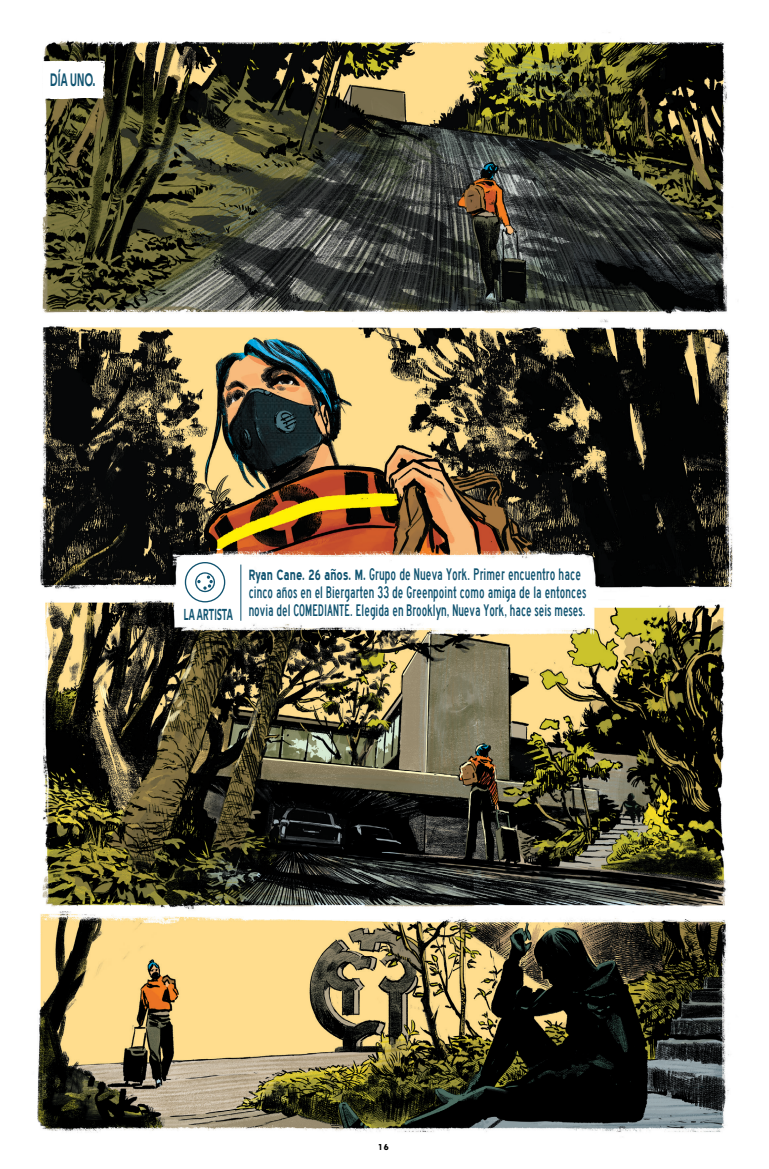
<style>
.page{position:relative;width:769px;height:1169px;background:#fff}
.page>*{position:absolute;margin:0;border:0;box-sizing:border-box;transform-origin:0 0}
.t1{font:18.3px "Techna Sans";letter-spacing:.025em;color:#115471;scale:.58 1}
.t2{font:17.4px/17.9px "Highway Gothic Narrow";letter-spacing:.005em;color:#115471;scale:.76 1}
.t3{font:16.2px "Techna Sans";letter-spacing:.02em;color:#115471;scale:.58 1}
.t4{font:900 9.9px "Arquitecta W00";color:#000001;scale:.91 1}
.s1{font-family:"Blue Highway";font-weight:700;font-size:14.1px}
</style>
<div class="page">
<img style="left:37px;top:32px;width:696px;height:1101px">
<svg style="left:42px;top:60px;width:63px;height:39px"></svg>
<svg style="left:185px;top:562px;width:40px;height:40px"></svg>
<hr style="left:240px;top:565px;width:1px;height:56px;background:#115471">
<p class="t1" style="left:50px;top:69px;width:79px">DÍA UNO.</p>
<p class="t3" style="left:184px;top:605px;width:86px">LA ARTISTA</p>
<p class="t2" style="left:248px;top:566px;width:445px"><span class="s1">Ryan Cane. 26 años. M.</span> Grupo de Nueva York. Primer encuentro hace cinco años en el Biergarten 33 de Greenpoint como amiga de la entonces novia del COMEDIANTE. Elegida en Brooklyn, Nueva York, hace seis meses.</p>
<p class="t4" style="left:378px;top:1141px;width:12px">16</p>
</div>
